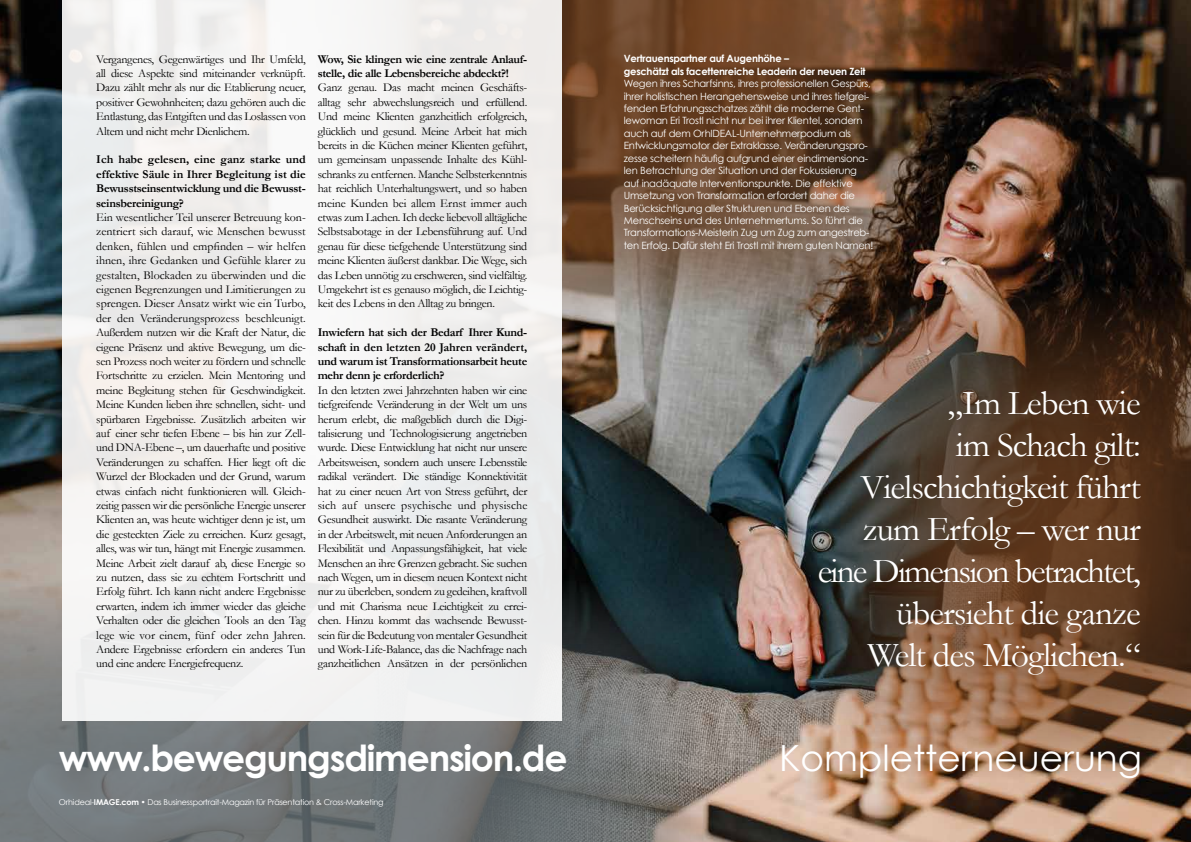
<style>
.page{position:relative;width:1191px;height:842px;background:#fff}
.page>*{position:absolute;margin:0;border:0;box-sizing:border-box;transform-origin:0 0}
.t1{font:700 36px "Century Gothic";letter-spacing:-.035em;color:#fff}
.t2{font:36px "Century Gothic";color:#fff}
.t3{font:35px/42px "Garamond";letter-spacing:-.025em;color:#fff;text-align:right}
.t4{font:12px/14.4px "Garamond";letter-spacing:-.025em;color:#000;text-align:justify}
.t5{font:700 12px/14.4px "Garamond";letter-spacing:-.025em;color:#000;text-align:justify}
.t6{font:10px/12.4px "Century Gothic";letter-spacing:-.025em;color:#fff}
.t7{font:700 10px/12.5px "Century Gothic";letter-spacing:-.025em;color:#fff}
.t8{font:8.1px "Century Gothic";letter-spacing:-.025em;color:#fff}
.s1{font-weight:700}
</style>
<div class="page">
<img style="left:0;top:0;width:1191px;height:842px">
<svg style="left:562px;top:0;width:343px;height:312px"></svg>
<svg style="left:0;top:576px;width:708px;height:266px;fill:#73787a"></svg>
<div style="left:62px;top:0;width:500px;height:720px;background:#f2f1f0"></div>
<img style="left:806px;top:283px;width:385px;height:497px">
<p class="t4" style="left:96px;top:51px;width:211px">Vergangenes, Gegenwärtiges und Ihr Umfeld, all diese Aspekte sind miteinander verknüpft.<br>Dazu zählt mehr als nur die Etablierung neuer, positiver Gewohnheiten; dazu gehören auch die Entlastung, das Entgiften und das Loslassen von Altem und nicht mehr Dienlichem.</p>
<p class="t5" style="left:96px;top:152px;width:211px">Ich habe gelesen, eine ganz starke und effektive Säule in Ihrer Begleitung ist die Bewusstseinsentwicklung und die Bewusst&shy;seinsbereinigung?</p>
<p class="t4" style="left:96px;top:210px;width:211px">Ein wesentlicher Teil unserer Betreuung kon&shy;zentriert sich darauf, wie Menschen bewusst denken, fühlen und empfinden – wir helfen ihnen, ihre Gedanken und Gefühle klarer zu gestalten, Blockaden zu überwinden und die eigenen Begrenzungen und Limitierungen zu sprengen. Dieser Ansatz wirkt wie ein Turbo, der den Veränderungsprozess beschleunigt.<br>Außerdem nutzen wir die Kraft der Natur, die eigene Präsenz und aktive Bewegung, um die&shy;sen Prozess noch weiter zu fördern und schnelle Fortschritte zu erzielen. Mein Mentoring und meine Begleitung stehen für Geschwindigkeit.<br>Meine Kunden lieben ihre schnellen, sicht- und spürbaren Ergebnisse. Zusätzlich arbeiten wir auf einer sehr tiefen Ebene – bis hin zur Zell&shy;und DNA-Ebene –, um dauerhafte und positive Veränderungen zu schaffen. Hier liegt oft die Wurzel der Blockaden und der Grund, warum etwas einfach nicht funktionieren will. Gleich&shy;zeitig passen wir die persönliche Energie unserer Klienten an, was heute wichtiger denn je ist, um die gesteckten Ziele zu erreichen. Kurz gesagt, alles, was wir tun, hängt mit Energie zusammen.<br>Meine Arbeit zielt darauf ab, diese Energie so zu nutzen, dass sie zu echtem Fortschritt und Erfolg führt. Ich kann nicht andere Ergebnisse erwarten, indem ich immer wieder das gleiche Verhalten oder die gleichen Tools an den Tag lege wie vor einem, fünf oder zehn Jahren.<br>Andere Ergebnisse erfordern ein anderes Tun und eine andere Energiefrequenz.</p>
<p class="t5" style="left:318px;top:51px;width:211px">Wow, Sie klingen wie eine zentrale Anlauf&shy;stelle, die alle Lebensbereiche abdeckt?!</p>
<p class="t4" style="left:318px;top:80px;width:211px">Ganz genau. Das macht meinen Geschäfts&shy;alltag sehr abwechslungsreich und erfüllend.<br>Und meine Klienten ganzheitlich erfolgreich, glücklich und gesund. Meine Arbeit hat mich bereits in die Küchen meiner Klienten geführt, um gemeinsam unpassende Inhalte des Kühl&shy;schranks zu entfernen. Manche Selbsterkenntnis hat reichlich Unterhaltungswert, und so haben meine Kunden bei allem Ernst immer auch etwas zum Lachen. Ich decke liebevoll alltägliche Selbstsabotage in der Lebensführung auf. Und genau für diese tiefgehende Unterstützung sind meine Klienten äußerst dankbar. Die Wege, sich das Leben unnötig zu erschweren, sind vielfältig.<br>Umgekehrt ist es genauso möglich, die Leichtig&shy;keit des Lebens in den Alltag zu bringen.</p>
<p class="t5" style="left:318px;top:325px;width:211px">Inwiefern hat sich der Bedarf Ihrer Kund&shy;schaft in den letzten 20 Jahren verändert, und warum ist Transformationsarbeit heute mehr denn je erforderlich?</p>
<p class="t4" style="left:318px;top:383px;width:211px">In den letzten zwei Jahrzehnten haben wir eine tiefgreifende Veränderung in der Welt um uns herum erlebt, die maßgeblich durch die Digi&shy;talisierung und Technologisierung angetrieben wurde. Diese Entwicklung hat nicht nur unsere Arbeitsweisen, sondern auch unsere Lebensstile radikal verändert. Die ständige Konnektivität hat zu einer neuen Art von Stress geführt, der sich auf unsere psychische und physische Gesundheit auswirkt. Die rasante Veränderung in der Arbeitswelt, mit neuen Anforderungen an Flexibilität und Anpassungsfähigkeit, hat viele Menschen an ihre Grenzen gebracht. Sie suchen nach Wegen, um in diesem neuen Kontext nicht nur zu überleben, sondern zu gedeihen, kraftvoll und mit Charisma neue Leichtigkeit zu errei&shy;chen. Hinzu kommt das wachsende Bewusst&shy;sein für die Bedeutung von mentaler Gesundheit und Work-Life-Balance, das die Nachfrage nach ganzheitlichen Ansätzen in der persönlichen</p>
<p class="t7" style="left:624px;top:52px;width:243px">Vertrauenspartner auf Augenhöhe –<br>geschätzt als facettenreiche Leaderin der neuen Zeit</p>
<p class="t6" style="left:624px;top:77px;width:251px">Wegen ihres Scharfsinns, ihres professionellen Gespürs, ihrer holistischen Herangehensweise und ihres tiefgrei&shy;fenden Erfahrungsschatzes zählt die moderne Gent&shy;lewoman Eri Trostl nicht nur bei ihrer Klientel, sondern auch auf dem OrhIDEAL-Unternehmerpodium als Entwicklungsmotor der Extraklasse. Veränderungspro&shy;zesse scheitern häufig aufgrund einer eindimensiona&shy;len Betrachtung der Situation und der Fokussierung auf inadäquate Interventionspunkte. Die effektive Umsetzung von Transformation erfordert daher die Berücksichtigung aller Strukturen und Ebenen des Menschseins und des Unternehmertums. So führt die Transformations-Meisterin Zug um Zug zum angestreb&shy;ten Erfolg. Dafür steht Eri Trostl mit ihrem guten Namen!</p>
<h2 class="t3" style="left:817px;top:382px;width:324px">„Im Leben wie<br>im Schach gilt:<br>Vielschichtigkeit führt zum Erfolg – wer nur eine Dimension betrachtet, übersieht die ganze<br>Welt des Möglichen.“</h2>
<h1 class="t1" style="left:59px;top:735px;width:510px">www.bewegungsdimension.de</h1>
<h1 class="t2" style="left:779px;top:736px;width:364px">Kompletterneuerung</h1>
<p class="t8" style="left:59px;top:797px;width:326px">Orhideal-<span class="s1">IMAGE.com</span> • Das Businessportrait-Magazin für Präsentation &amp; Cross-Marketing</p>
</div>
